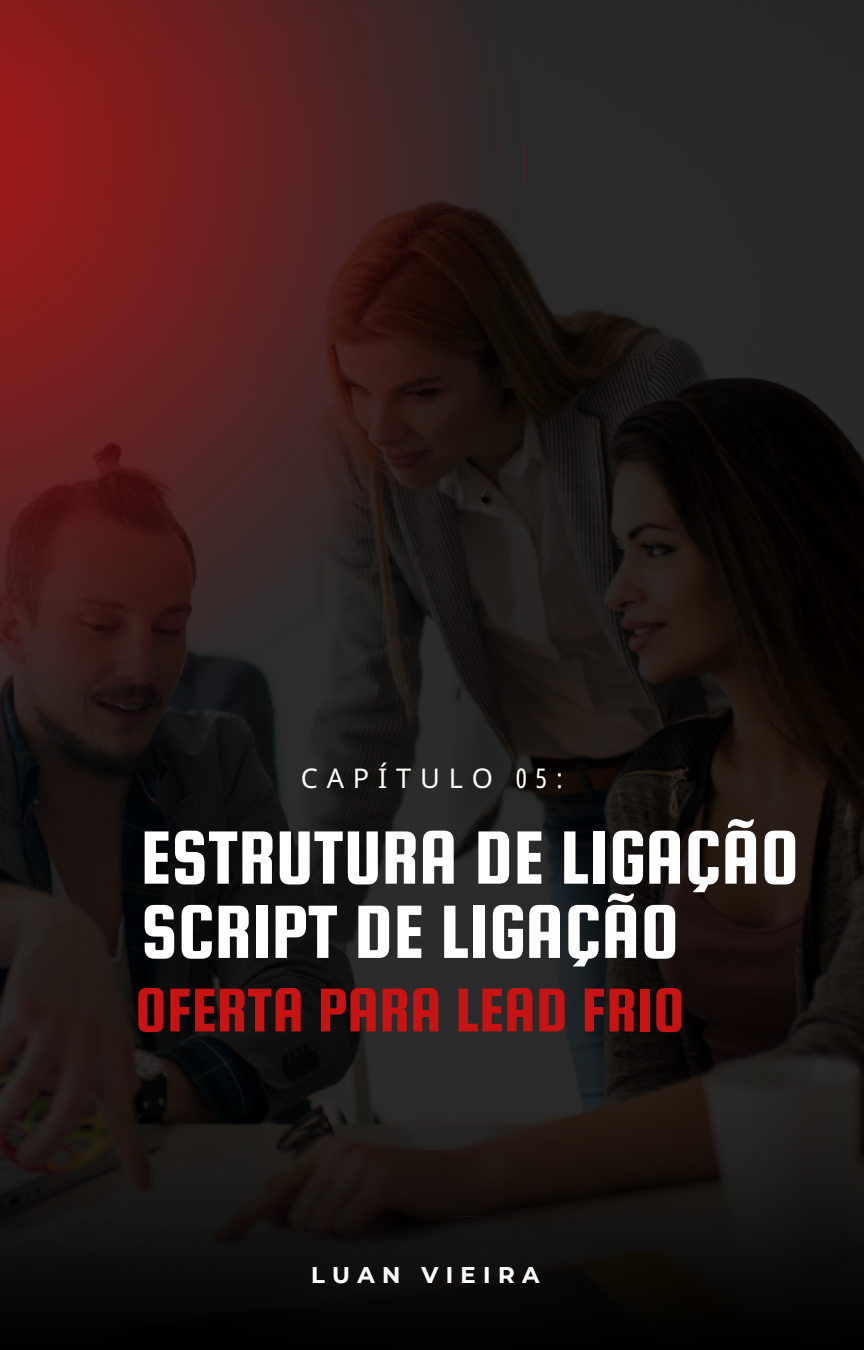
<style>
.page{position:relative;width:864px;height:1350px;background:#fff}
.page>*{position:absolute;margin:0;border:0;box-sizing:border-box;transform-origin:0 0}
.t1{font:80.77px "Squada One";color:#fff}
.t2{font:66.15px "Squada One";color:#c61313}
.t3{font:27.22px "Noto Sans";letter-spacing:.325em;color:#fffffa}
.t4{font:700 22.72px "Montserrat";letter-spacing:.325em;color:#fff}
.s1{font-family:"Noto Sans Devanagari";font-stretch:extra-condensed}
</style>
<div class="page">
<img style="left:0;top:0;width:864px;height:810px">
<svg style="left:0;top:0;width:525px;height:755px"></svg>
<img style="left:0;top:810px;width:864px;height:540px">
<p class="t3" style="left:301px;top:759px;width:264px">CAPÍTULO <span class="s1">05:</span></p>
<p class="t1" style="left:141px;top:814px;width:660px">ESTRUTURA DE LIGAÇÃO</p>
<p class="t1" style="left:141px;top:888px;width:540px">SCRIPT DE LIGAÇÃO</p>
<p class="t2" style="left:135px;top:975px;width:552px">OFERTA PARA LEAD FRIO</p>
<p class="t4" style="left:311px;top:1261px;width:230px">LUAN VIEIRA</p>
</div>
